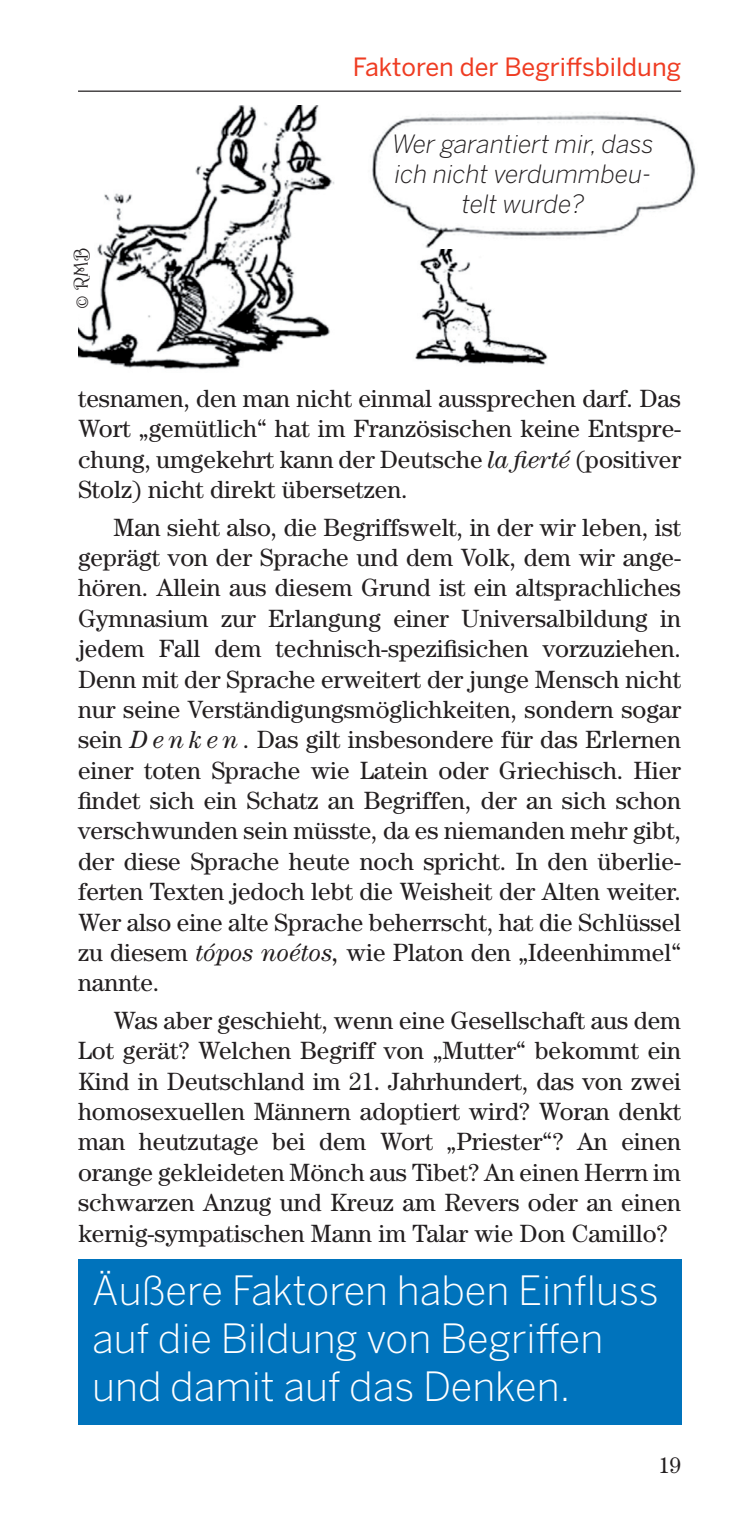
<style>
.page{position:relative;width:745px;height:1531px;background:#fff}
.page>*{position:absolute;margin:0;border:0;box-sizing:border-box;transform-origin:0 0}
.t1{font:300 40px/48px "Benton Sans";color:#fff}
.t2{font:25px/30.5px "Century Std";color:#231f20;text-align:justify}
.t3{font:italic 300 25px/30px "Benton Sans";color:#231f20;text-align:center}
.t4{font:25px "Benton Sans";color:#ef3c22}
.t5{font:22.5px "Century Std";color:#231f20}
.t6{font:20px "Harrington";color:#231f20}
.s1{font-size:22.5px}
.s2{font-style:italic}
</style>
<div class="page">
<hr style="left:78px;top:91px;width:602px;height:1px;background:#231f20">
<div style="left:78px;top:1259px;width:602px;height:165px;background:#0073bc"></div>
<img style="left:415px;top:249px;width:133px;height:116px">
<img style="left:370px;top:114px;width:326px;height:134px">
<img style="left:78px;top:106px;width:257px;height:264px">
<p class="t4" style="left:352px;top:52px;width:329px">Faktoren der Begriffsbildung</p>
<p class="t6" style="left:69px;top:310px;width:64px;rotate:-90deg"><span class="s1">©</span> RMB</p>
<p class="t3" style="left:392px;top:129px;width:263px">Wer garantiert mir, dass ich nicht verdummbeu&shy;telt wurde?</p>
<p class="t2" style="left:78px;top:383px;width:604px">tesnamen, den man nicht einmal aussprechen darf. Das Wort „gemütlich“ hat im Französischen keine Entspre&shy;chung, umgekehrt kann der Deutsche <span class="s2">la fierté</span> (positiver Stolz) nicht direkt übersetzen.</p>
<p class="t2" style="left:78px;top:511px;width:604px;text-indent:35px">Man sieht also, die Begriffswelt, in der wir leben, ist geprägt von der Sprache und dem Volk, dem wir ange&shy;hören. Allein aus diesem Grund ist ein altsprachliches Gymnasium zur Erlangung einer Universalbildung in jedem Fall dem technisch-spezifisichen vorzuziehen.<br>Denn mit der Sprache erweitert der junge Mensch nicht nur seine Verständigungsmöglichkeiten, sondern sogar sein <span class="s2">D e n k e n</span> . Das gilt insbesondere für das Erlernen einer toten Sprache wie Latein oder Griechisch. Hier findet sich ein Schatz an Begriffen, der an sich schon verschwunden sein müsste, da es niemanden mehr gibt, der diese Sprache heute noch spricht. In den überlie&shy;ferten Texten jedoch lebt die Weisheit der Alten weiter.<br>Wer also eine alte Sprache beherrscht, hat die Schlüssel zu diesem <span class="s2">tópos noétos,</span> wie Platon den „Ideenhimmel“ nannte.</p>
<p class="t2" style="left:78px;top:1005px;width:604px;text-indent:35px">Was aber geschieht, wenn eine Gesellschaft aus dem Lot gerät? Welchen Begriff von „Mutter“ bekommt ein Kind in Deutschland im 21. Jahrhundert, das von zwei homosexuellen Männern adoptiert wird? Woran denkt man heutzutage bei dem Wort „Priester“? An einen orange gekleideten Mönch aus Tibet? An einen Herrn im schwarzen Anzug und Kreuz am Revers oder an einen kernig-sympatischen Mann im Talar wie Don Camillo?</p>
<h1 class="t1" style="left:92px;top:1266px;width:567px">Äußere Faktoren haben Einfluss auf die Bildung von Begriffen und damit auf das Denken.</h1>
<p class="t5" style="left:658px;top:1452px;width:24px">19</p>
</div>
